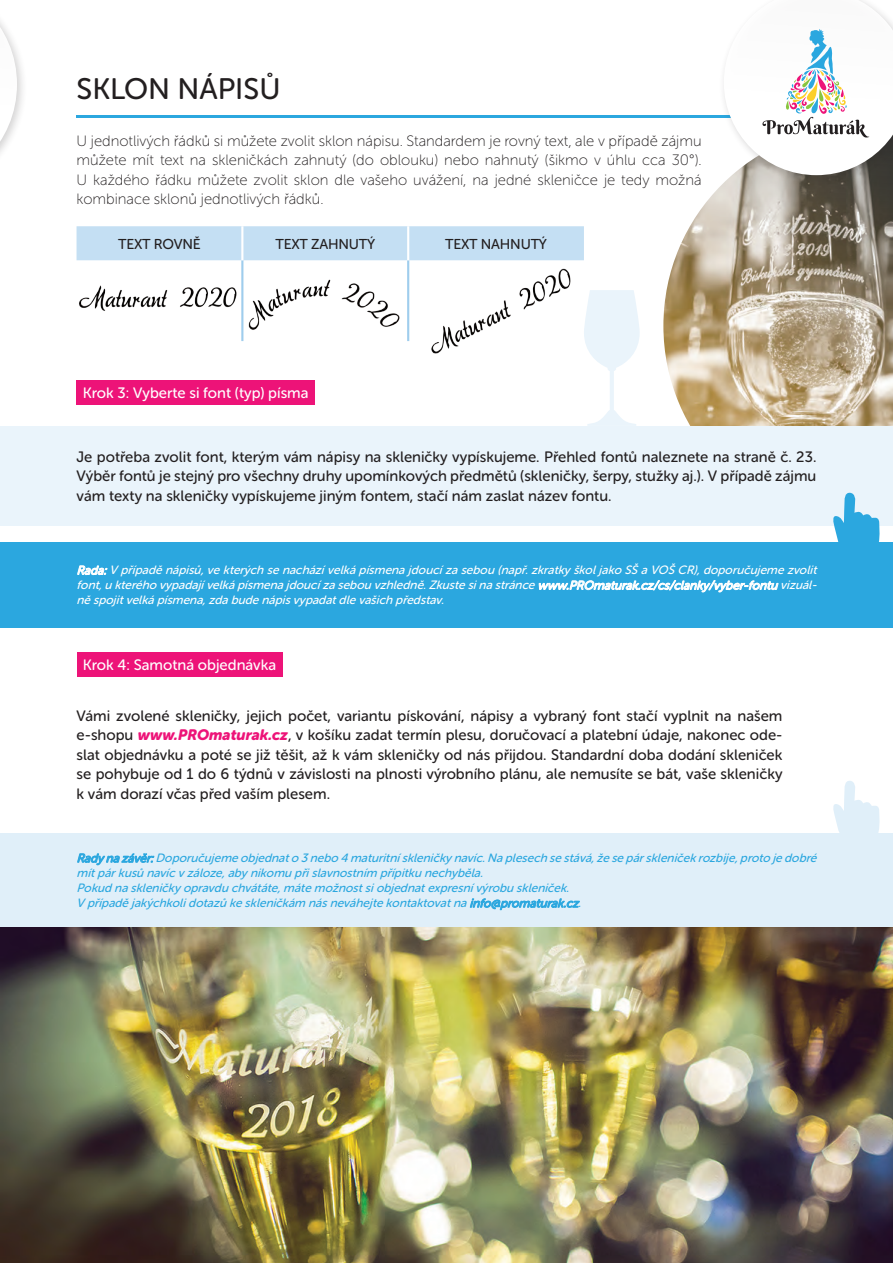
<style>
.page{position:relative;width:893px;height:1263px;background:#fff}
.page>*{position:absolute;margin:0;border:0;box-sizing:border-box;transform-origin:0 0}
.t1{font:29.55px "Museo Sans Rounded 500";color:#231f20}
.t2{font:15px/19.5px "Museo Sans Rounded 500";color:#231f20;text-align:justify}
.t3{font:15px/19.5px "Museo Sans Rounded 100";color:#231f20;text-align:justify}
.t4{font:15px "Museo Sans Rounded 500";color:#fff}
.t5{font:14.25px "Museo Sans Rounded 500";letter-spacing:-.015em;color:#231f20}
.t6{font:italic 12px/15px "Museo Sans Rounded 500";color:#2ba7df}
.t7{font:italic 12px/15px "Museo Sans Rounded 500";color:#fff;text-align:justify}
.s1{font-family:"Museo Sans Rounded 900";font-style:italic;color:#ed1378}
</style>
<div class="page">
<img style="left:0;top:927px;width:893px;height:336px">
<img style="left:663px;top:186px;width:230px;height:240px">
<hr style="left:77px;top:116px;width:659px;height:2px;background:#2ba7df">
<div style="left:77px;top:226px;width:507px;height:34px;background:#c4dff3"></div>
<hr style="left:241px;top:260px;width:2px;height:81px;background:#9fcded">
<hr style="left:407px;top:260px;width:2px;height:81px;background:#9fcded">
<hr style="left:241px;top:226px;width:2px;height:34px;background:#fff">
<hr style="left:407px;top:226px;width:2px;height:34px;background:#fff">
<div style="left:0;top:542px;width:893px;height:85px;background:#2ba7df"></div>
<div style="left:0;top:833px;width:893px;height:94px;background:#e0eff9"></div>
<div style="left:0;top:426px;width:893px;height:100px;background:#eaf4fb"></div>
<svg style="left:77px;top:565px;width:30px;height:11px"></svg>
<svg style="left:539px;top:580px;width:240px;height:13px"></svg>
<svg style="left:77px;top:853px;width:77px;height:13px"></svg>
<svg style="left:470px;top:898px;width:110px;height:13px"></svg>
<div style="left:719px;top:0;width:174px;height:186px;background:#231f20;opacity:.2"></div>
<svg style="left:724px;top:0;width:169px;height:175px"></svg>
<svg style="left:833px;top:492px;width:47px;height:50px"></svg>
<svg style="left:833px;top:781px;width:47px;height:52px"></svg>
<div style="left:77px;top:380px;width:238px;height:24px;background:#ed1378"></div>
<div style="left:77px;top:653px;width:205px;height:24px;background:#ed1378"></div>
<svg style="left:584px;top:290px;width:56px;height:136px"></svg>
<img style="left:431px;top:268px;width:140px;height:86px">
<img style="left:243px;top:263px;width:157px;height:78px">
<img style="left:77px;top:254px;width:162px;height:57px">
<div style="left:0;top:0;width:28px;height:201px;background:#231f20;opacity:.2"></div>
<svg style="left:0;top:0;width:17px;height:190px"></svg>
<p class="t1" style="left:77px;top:72px;width:205px">SKLON NÁPISŮ</p>
<p class="t3" style="left:77px;top:131px;width:627px">U jednotlivých řádků si můžete zvolit sklon nápisu. Standardem je rovný text, ale v případě zájmu můžete mít text na skleničkách zahnutý (do oblouku) nebo nahnutý (šikmo v úhlu cca 30°).<br>U každého řádku můžete zvolit sklon dle vašeho uvážení, na jedné skleničce je tedy možná kombinace sklonů jednotlivých řádků.</p>
<p class="t5" style="left:118px;top:236px;width:84px">TEXT ROVNĚ</p>
<p class="t5" style="left:275px;top:236px;width:101px">TEXT ZAHNUTÝ</p>
<p class="t5" style="left:445px;top:236px;width:103px">TEXT NAHNUTÝ</p>
<p class="t4" style="left:83px;top:384px;width:227px">Krok 3: Vyberte si font (typ) písma</p>
<p class="t2" style="left:77px;top:447px;width:741px">Je potřeba zvolit font, kterým vám nápisy na skleničky vypískujeme. Přehled fontů naleznete na straně č. 23.<br>Výběr fontů je stejný pro všechny druhy upomínkových předmětů (skleničky, šerpy, stužky aj.). V případě zájmu vám texty na skleničky vypískujeme jiným fontem, stačí nám zaslat název fontu.</p>
<p class="t7" style="left:77px;top:563px;width:745px">Rada:V případěnápisů,vekterých senacházívelkápísmenajdoucízasebou (např.zkratky školjako SŠaVOŠCR),doporučujemezvolit font,u kterého vypadajívelkápísmenajdoucízasebou vzhledně.Zkustesinastráncewww.PROmaturak.cz/cs/clanky/vyber-fontu vizuál&shy;něspoj itvelkápísmena,zdabudenápisvypadatdlevašich představ.</p>
<p class="t4" style="left:83px;top:657px;width:195px">Krok 4: Samotná objednávka</p>
<p class="t2" style="left:77px;top:706px;width:707px">Vámi zvolené skleničky, jejich počet, variantu pískování, nápisy a vybraný font stačí vyplnit na našem e-shopu <span class="s1">www.PROmaturak.cz</span>, v košíku zadat termín plesu, doručovací a platební údaje, nakonec ode&shy;slat objednávku a poté se již těšit, až k vám skleničky od nás přijdou. Standardní doba dodání skleniček se pohybuje od 1 do 6 týdnů v závislosti na plnosti výrobního plánu, ale nemusíte se bát, vaše skleničky k vám dorazí včas před vaším plesem.</p>
<p class="t6" style="left:77px;top:851px;width:745px">Rady nazávěr: Doporučujemeobjednato 3 nebo 4 maturitnískleničky navíc.Naplesech sestává,žesepárskleničekrozbije,proto jedobré mítpárkusů navícvzáloze,aby nikomu přislavnostním přípitku nechyběla.</p>
<p class="t6" style="left:77px;top:881px;width:497px">Pokud naskleničky opravdu chvátáte,mátemožnostsiobjednatexpresnívýrobu skleniček.</p>
<p class="t6" style="left:77px;top:896px;width:510px">V případějakýchkolidotazů keskleničkám násneváhejtekontaktovatnainfo@promaturak.cz.</p>
</div>
